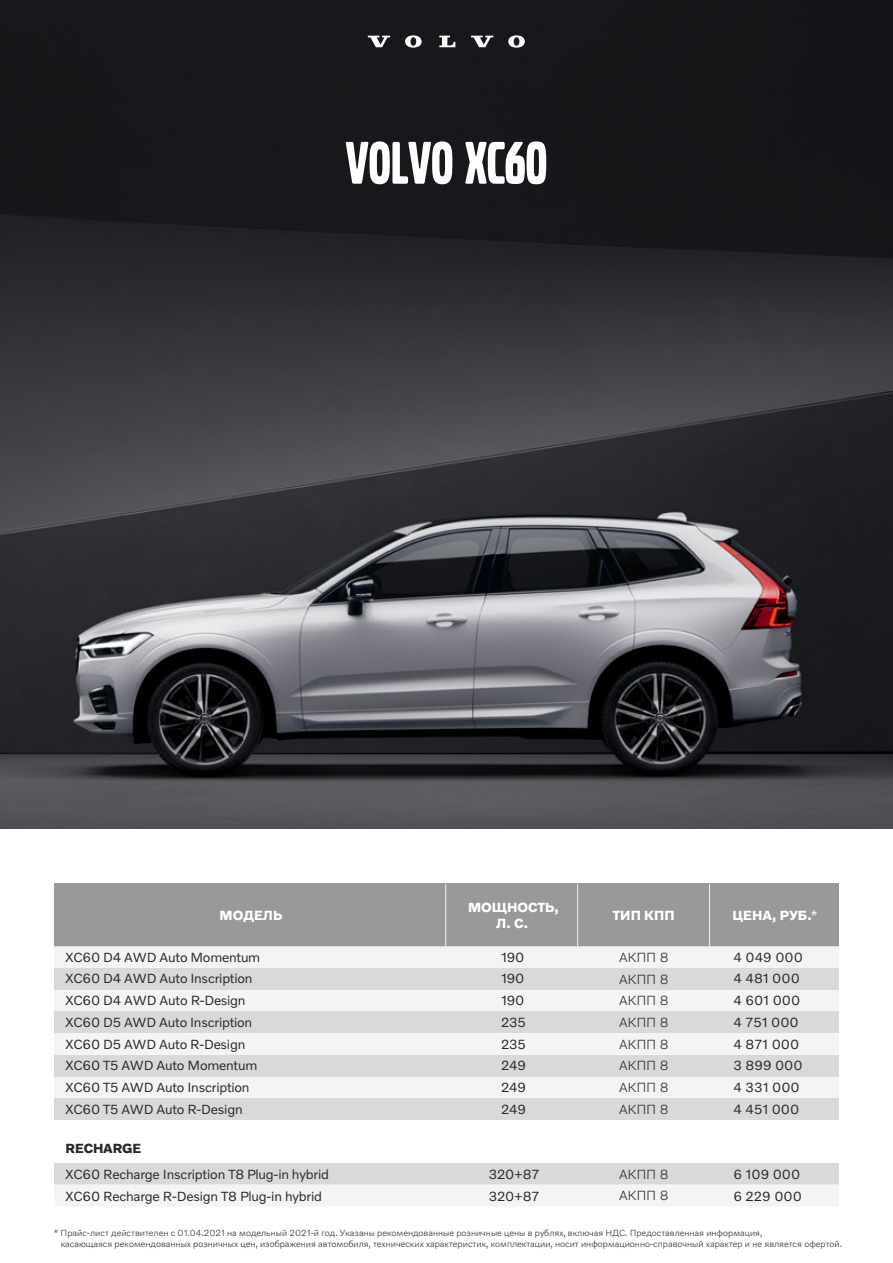
<style>
.page{position:relative;width:893px;height:1263px;background:#fff}
.page>*{position:absolute;margin:0;border:0;box-sizing:border-box;transform-origin:0 0}
.t1{font:62.7px "Volvo Broad Pro";color:#fff}
.t2{font:13.5px/21.8px "Volvo Novum";letter-spacing:-.015em;color:#292829}
.t3{font:300 13.5px/21.8px "Volvo Novum";letter-spacing:-.02em;color:#292829}
.t4{font:700 13.5px/16.2px "Volvo Novum";color:#fff;text-align:center}
.t5{font:700 13.5px "Volvo Novum";letter-spacing:-.015em;color:#292829}
.t6{font:300 9px/10.5px "Volvo Novum";color:#292829}
.s1{font-weight:400}
</style>
<div class="page">
<img style="left:0;top:0;width:893px;height:829px">
<svg style="left:54px;top:1163px;width:785px;height:43px"></svg>
<svg style="left:368px;top:36px;width:22px;height:11px"></svg>
<svg style="left:439px;top:36px;width:16px;height:11px"></svg>
<svg style="left:405px;top:35px;width:17px;height:13px"></svg>
<svg style="left:471px;top:36px;width:22px;height:11px"></svg>
<svg style="left:508px;top:35px;width:17px;height:13px"></svg>
<div style="left:710px;top:1076px;width:129px;height:22px;background:#f4f4f4"></div>
<div style="left:578px;top:1076px;width:132px;height:22px;background:#f4f4f4"></div>
<div style="left:446px;top:1076px;width:132px;height:22px;background:#f4f4f4"></div>
<div style="left:54px;top:1076px;width:392px;height:22px;background:#f4f4f4"></div>
<div style="left:710px;top:1033px;width:129px;height:22px;background:#f4f4f4"></div>
<div style="left:578px;top:1033px;width:132px;height:22px;background:#f4f4f4"></div>
<div style="left:446px;top:1033px;width:132px;height:22px;background:#f4f4f4"></div>
<div style="left:54px;top:1033px;width:392px;height:22px;background:#f4f4f4"></div>
<div style="left:710px;top:989px;width:129px;height:22px;background:#f4f4f4"></div>
<div style="left:578px;top:989px;width:132px;height:22px;background:#f4f4f4"></div>
<div style="left:446px;top:989px;width:132px;height:22px;background:#f4f4f4"></div>
<div style="left:54px;top:989px;width:392px;height:22px;background:#f4f4f4"></div>
<div style="left:710px;top:946px;width:129px;height:22px;background:#f4f4f4"></div>
<div style="left:578px;top:946px;width:132px;height:22px;background:#f4f4f4"></div>
<div style="left:446px;top:946px;width:132px;height:22px;background:#f4f4f4"></div>
<div style="left:54px;top:946px;width:392px;height:22px;background:#f4f4f4"></div>
<div style="left:54px;top:884px;width:785px;height:62px;background:#97999b"></div>
<div style="left:710px;top:1098px;width:129px;height:22px;background:#d9d9d9"></div>
<div style="left:578px;top:1098px;width:132px;height:22px;background:#d9d9d9"></div>
<div style="left:446px;top:1098px;width:132px;height:22px;background:#d9d9d9"></div>
<div style="left:54px;top:1098px;width:392px;height:22px;background:#d9d9d9"></div>
<div style="left:710px;top:1055px;width:129px;height:21px;background:#d9d9d9"></div>
<div style="left:578px;top:1055px;width:132px;height:21px;background:#d9d9d9"></div>
<div style="left:446px;top:1055px;width:132px;height:21px;background:#d9d9d9"></div>
<div style="left:54px;top:1055px;width:392px;height:21px;background:#d9d9d9"></div>
<div style="left:710px;top:1011px;width:129px;height:22px;background:#d9d9d9"></div>
<div style="left:578px;top:1011px;width:132px;height:22px;background:#d9d9d9"></div>
<div style="left:446px;top:1011px;width:132px;height:22px;background:#d9d9d9"></div>
<div style="left:54px;top:1011px;width:392px;height:22px;background:#d9d9d9"></div>
<div style="left:710px;top:968px;width:129px;height:21px;background:#d9d9d9"></div>
<div style="left:578px;top:968px;width:132px;height:21px;background:#d9d9d9"></div>
<div style="left:446px;top:968px;width:132px;height:21px;background:#d9d9d9"></div>
<div style="left:54px;top:968px;width:392px;height:21px;background:#d9d9d9"></div>
<hr style="left:446px;top:883px;width:132px;height:1px;background:#97999b">
<hr style="left:578px;top:883px;width:132px;height:1px;background:#97999b">
<hr style="left:577px;top:884px;width:1px;height:62px;background:#f4f4f4">
<hr style="left:54px;top:883px;width:392px;height:1px;background:#97999b">
<hr style="left:445px;top:884px;width:1px;height:62px;background:#f4f4f4">
<hr style="left:710px;top:883px;width:129px;height:1px;background:#97999b">
<hr style="left:709px;top:884px;width:1px;height:62px;background:#f4f4f4">
<h1 class="t1" style="left:346px;top:134px;width:203px">VOLVO XC60</h1>
<p class="t4" style="left:220px;top:906px;width:64px">МОДЕЛЬ</p>
<p class="t4" style="left:468px;top:898px;width:92px">МОЩНОСТЬ,<br>Л. С.</p>
<p class="t4" style="left:613px;top:906px;width:63px">ТИП КПП</p>
<p class="t4" style="left:732px;top:906px;width:86px">ЦЕНА, РУБ.<span class="s1">*</span></p>
<p class="t3" style="left:619px;top:946px;width:51px;text-align:justify">АКПП 8<br>АКПП 8<br>АКПП 8<br>АКПП 8<br>АКПП 8<br>АКПП 8<br>АКПП 8<br>АКПП 8</p>
<p class="t2" style="left:66px;top:946px;width:196px">XC60 D4 AWD Auto Momentum<br>XC60 D4 AWD Auto Inscription<br>XC60 D4 AWD Auto R-Design<br>XC60 D5 AWD Auto Inscription<br>XC60 D5 AWD Auto R-Design<br>XC60 T5 AWD Auto Momentum<br>XC60 T5 AWD Auto Inscription<br>XC60 T5 AWD Auto R-Design</p>
<p class="t2" style="left:501px;top:946px;width:27px">190<br>190<br>190<br>235<br>235<br>249<br>249<br>249</p>
<p class="t2" style="left:733px;top:946px;width:71px">4 049 000<br>4 481 000<br>4 601 000<br>4 751 000<br>4 871 000<br>3 899 000<br>4 331 000<br>4 451 000</p>
<p class="t5" style="left:66px;top:1140px;width:77px">RECHARGE</p>
<p class="t2" style="left:66px;top:1184px;width:258px">XC60 Recharge R-Design T8 Plug-in hybrid</p>
<p class="t2" style="left:66px;top:1163px;width:265px">XC60 Recharge Inscription T8 Plug-in hybrid</p>
<p class="t3" style="left:619px;top:1163px;width:51px">АКПП 8<br>АКПП 8</p>
<p class="t6" style="left:61px;top:1227px;width:783px;text-indent:-7px">* Прайс-лист действителен с 01.04.2021 на модельный 2021-й год. Указаны рекомендованные розничные цены в рублях, включая НДС. Предоставленная информация,<br>касающаяся рекомендованных розничных цен, изображения автомобиля, технических характеристик, комплектации, носит информационно-справочный характер и не является офертой.</p>
<p class="t2" style="left:733px;top:1163px;width:70px">6 109 000<br>6 229 000</p>
<p class="t2" style="left:489px;top:1163px;width:52px">320+87<br>320+87</p>
</div>
